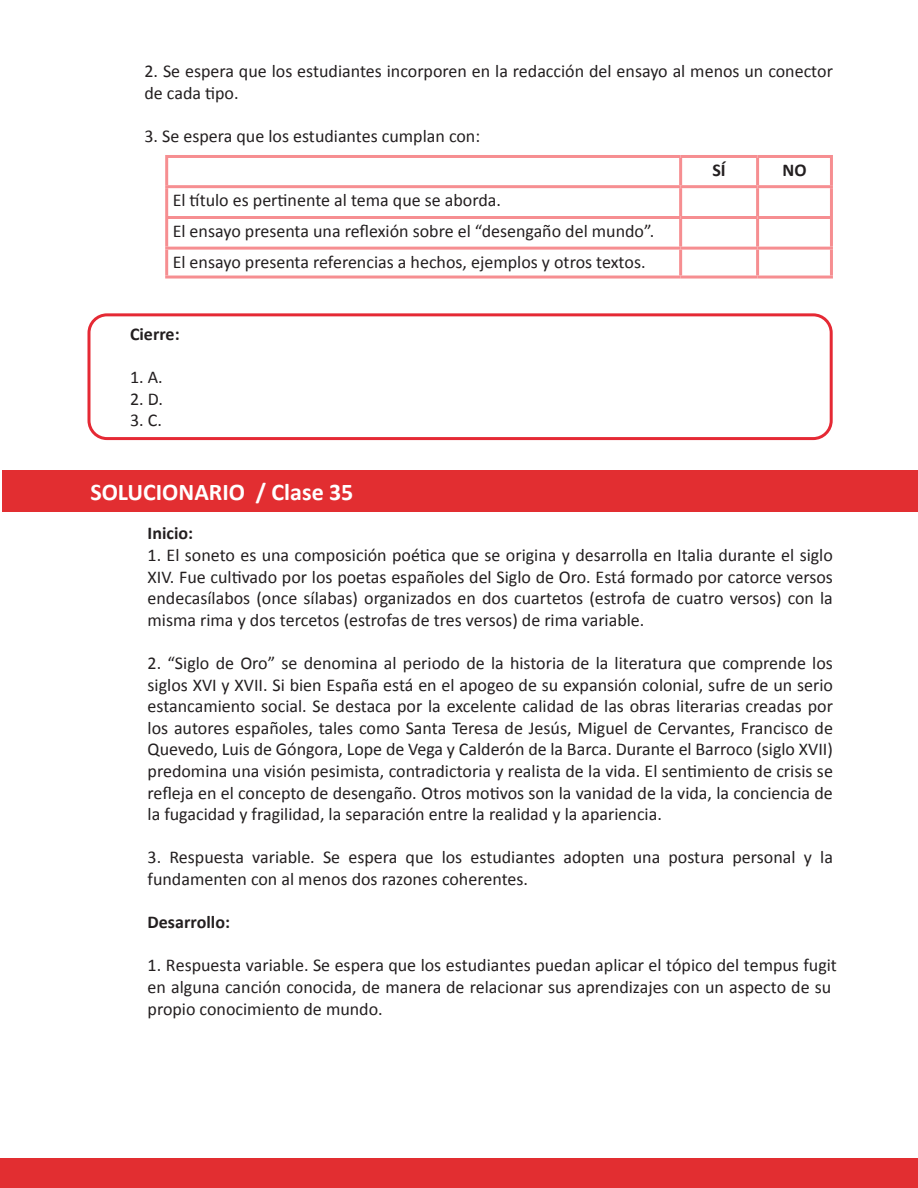
<style>
.page{position:relative;width:918px;height:1188px;background:#fff}
.page>*{position:absolute;margin:0;border:0;box-sizing:border-box;transform-origin:0 0}
.t1{font:700 24px "Calibri";color:#fff}
.t2{font:18px/21.6px "Calibri";color:#231f20}
.t3{font:700 18px "Calibri";color:#231f20}
</style>
<div class="page">
<div style="left:0;top:1158px;width:918px;height:30px;background:#e22e31"></div>
<div style="left:87px;top:313px;width:746px;height:127px;border:3px solid #e52934;border-radius:18px"></div>
<hr style="left:165px;top:155px;width:516px;height:3px;background:#f68e91">
<hr style="left:165px;top:158px;width:3px;height:27px;background:#f68e91">
<hr style="left:681px;top:155px;width:77px;height:3px;background:#f68e91">
<hr style="left:679px;top:158px;width:3px;height:27px;background:#f68e91">
<hr style="left:758px;top:155px;width:75px;height:3px;background:#f68e91">
<hr style="left:756px;top:158px;width:3px;height:27px;background:#f68e91">
<hr style="left:830px;top:158px;width:3px;height:27px;background:#f68e91">
<hr style="left:165px;top:185px;width:516px;height:3px;background:#f68e91">
<hr style="left:165px;top:188px;width:3px;height:28px;background:#f68e91">
<hr style="left:681px;top:185px;width:77px;height:3px;background:#f68e91">
<hr style="left:679px;top:188px;width:3px;height:28px;background:#f68e91">
<hr style="left:758px;top:185px;width:75px;height:3px;background:#f68e91">
<hr style="left:756px;top:188px;width:3px;height:28px;background:#f68e91">
<hr style="left:830px;top:188px;width:3px;height:28px;background:#f68e91">
<hr style="left:165px;top:216px;width:516px;height:3px;background:#f68e91">
<hr style="left:165px;top:219px;width:3px;height:28px;background:#f68e91">
<hr style="left:681px;top:216px;width:77px;height:3px;background:#f68e91">
<hr style="left:679px;top:219px;width:3px;height:28px;background:#f68e91">
<hr style="left:758px;top:216px;width:75px;height:3px;background:#f68e91">
<hr style="left:756px;top:219px;width:3px;height:28px;background:#f68e91">
<hr style="left:830px;top:219px;width:3px;height:28px;background:#f68e91">
<hr style="left:165px;top:247px;width:516px;height:3px;background:#f68e91">
<hr style="left:165px;top:250px;width:3px;height:26px;background:#f68e91">
<hr style="left:681px;top:247px;width:77px;height:3px;background:#f68e91">
<hr style="left:679px;top:250px;width:3px;height:26px;background:#f68e91">
<hr style="left:758px;top:247px;width:75px;height:3px;background:#f68e91">
<hr style="left:756px;top:250px;width:3px;height:26px;background:#f68e91">
<hr style="left:830px;top:250px;width:3px;height:26px;background:#f68e91">
<hr style="left:165px;top:276px;width:516px;height:3px;background:#f68e91">
<hr style="left:681px;top:276px;width:77px;height:3px;background:#f68e91">
<hr style="left:758px;top:276px;width:75px;height:3px;background:#f68e91">
<div style="left:2px;top:471px;width:916px;height:41px;background:#e22e31"></div>
<p class="t2" style="left:144px;top:60px;width:690px">2. Se espera que los estudiantes incorporen en la redacción del ensayo al menos un conector de cada tipo.</p>
<p class="t2" style="left:144px;top:124px;width:337px">3. Se espera que los estudiantes cumplan con:</p>
<p class="t2" style="left:173px;top:189px;width:330px">El título es pertinente al tema que se aborda.</p>
<p class="t2" style="left:173px;top:219px;width:483px">El ensayo presenta una reflexión sobre el “desengaño del mundo”.</p>
<p class="t2" style="left:173px;top:250px;width:474px">El ensayo presenta referencias a hechos, ejemplos y otros textos.</p>
<p class="t3" style="left:130px;top:321px;width:51px">Cierre:</p>
<p class="t2" style="left:130px;top:365px;width:34px">1. A.</p>
<p class="t2" style="left:130px;top:387px;width:34px">2. D.</p>
<p class="t2" style="left:130px;top:409px;width:33px">3. C.</p>
<p class="t3" style="left:712px;top:157px;width:15px">SÍ</p>
<p class="t3" style="left:783px;top:157px;width:26px">NO</p>
<p class="t1" style="left:90px;top:475px;width:265px">SOLUCIONARIO / Clase 35</p>
<p class="t3" style="left:148px;top:521px;width:47px">Inicio:</p>
<p class="t2" style="left:148px;top:543px;width:687px;text-align:justify">1. El soneto es una composición poética que se origina y desarrolla en Italia durante el siglo XIV. Fue cultivado por los poetas españoles del Siglo de Oro. Está formado por catorce versos endecasílabos (once sílabas) organizados en dos cuartetos (estrofa de cuatro versos) con la misma rima y dos tercetos (estrofas de tres versos) de rima variable.</p>
<p class="t2" style="left:148px;top:651px;width:687px;text-align:justify">2. “Siglo de Oro” se denomina al periodo de la historia de la literatura que comprende los siglos XVI y XVII. Si bien España está en el apogeo de su expansión colonial, sufre de un serio estancamiento social. Se destaca por la excelente calidad de las obras literarias creadas por los autores españoles, tales como Santa Teresa de Jesús, Miguel de Cervantes, Francisco de Quevedo, Luis de Góngora, Lope de Vega y Calderón de la Barca. Durante el Barroco (siglo XVII) predomina una visión pesimista, contradictoria y realista de la vida. El sentimiento de crisis se refleja en el concepto de desengaño. Otros motivos son la vanidad de la vida, la conciencia de la fugacidad y fragilidad, la separación entre la realidad y la apariencia.</p>
<p class="t2" style="left:148px;top:846px;width:687px">3. Respuesta variable. Se espera que los estudiantes adopten una postura personal y la fundamenten con al menos dos razones coherentes.</p>
<p class="t3" style="left:148px;top:909px;width:84px">Desarrollo:</p>
<p class="t2" style="left:148px;top:954px;width:691px">1. Respuesta variable. Se espera que los estudiantes puedan aplicar el tópico del tempus fugit en alguna canción conocida, de manera de relacionar sus aprendizajes con un aspecto de su propio conocimiento de mundo.</p>
</div>
